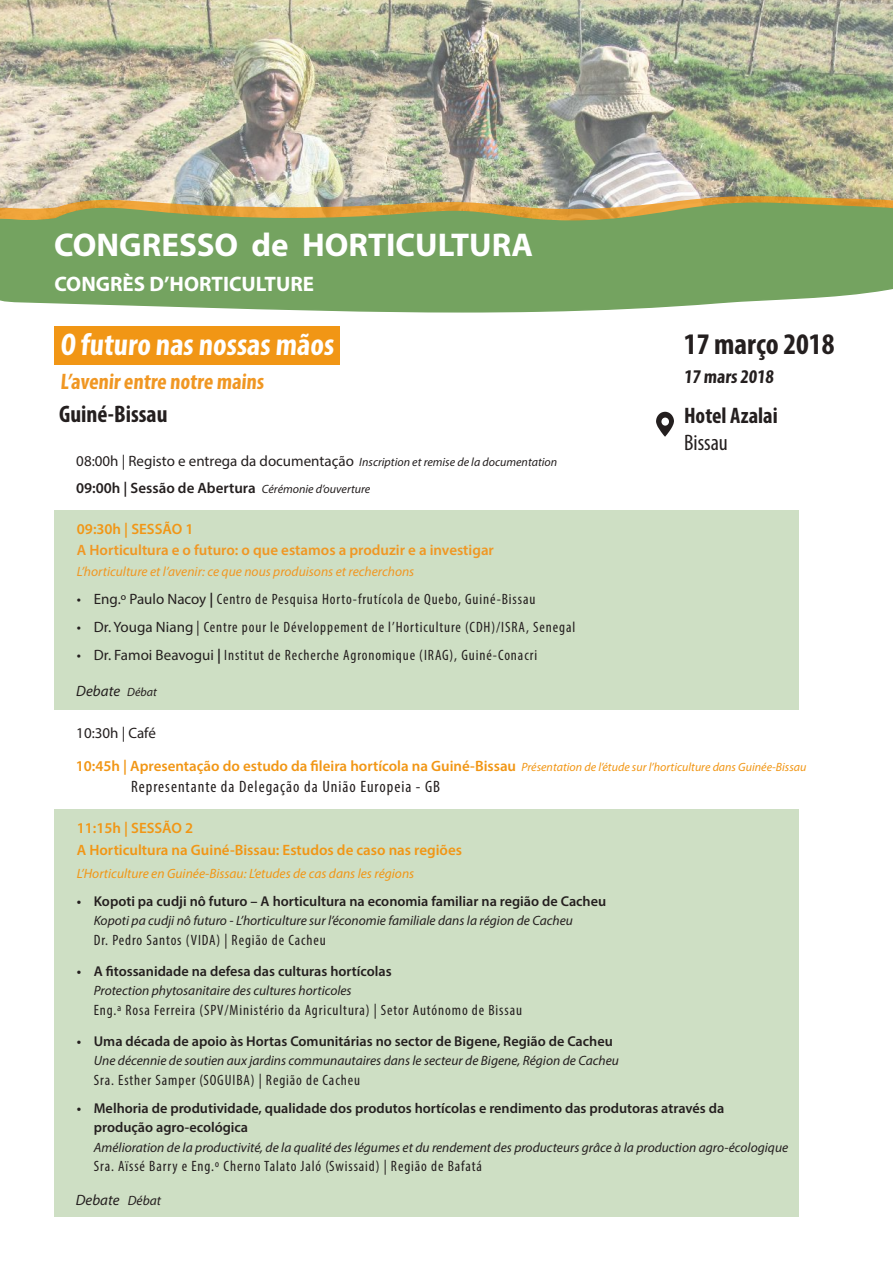
<style>
.page{position:relative;width:893px;height:1263px;background:#fff}
.page>*{position:absolute;margin:0;border:0;box-sizing:border-box;transform-origin:0 0}
.t1{font:700 33px "Myriad Pro";color:#fff}
.t2{font:700 condensed 31.5px "Myriad Pro";color:#fff}
.t3{font:700 condensed 30px "Myriad Pro";color:#241f1f}
.t4{font:700 condensed 24px "Myriad Pro";color:#241f1f}
.t5{font:700 condensed 22.5px "Myriad Pro";color:#f09723}
.t6{font:700 condensed 22.5px "Myriad Pro";color:#241f1f}
.t7{font:condensed 22.5px "Myriad Pro";color:#241f1f}
.t8{font:700 21px "Myriad Pro";color:#fff}
.t9{font:700 condensed 19.5px "Myriad Pro";color:#241f1f}
.t10{font:condensed 16.5px "Myriad Pro";letter-spacing:.06em;color:#241f1f}
.t11{font:condensed 15px "Myriad Pro";letter-spacing:.06em;color:#241f1f}
.t12{font:600 15px/22.5px "Myriad Pro";color:#f19615}
.t13{font:15px "Myriad Pro";color:#241f1f}
.t14{font:600 15px "Myriad Pro";color:#f09723}
.t15{font:600 15px "Myriad Pro";color:#241f1f}
.t16{font:italic 15px "Myriad Pro";color:#241f1f}
.t17{font:600 14.25px/19.5px "Myriad Pro";color:#241f1f}
.t18{font:italic 13.5px "Myriad Pro";color:#241f1f}
.t19{font:italic 13.5px "Myriad Pro";color:#f09723}
.t20{font:italic 13.5px "Myriad Pro";color:#f19615}
.s1{font-style:italic;font-size:12px}
.s2{font-weight:400;font-style:italic;font-size:12px}
.s3{font-stretch:normal}
.s4{font-weight:600;font-stretch:normal}
.s5{font-size:12px}
.s6{font-size:13.5px}
</style>
<div class="page">
<img style="left:0;top:0;width:893px;height:196px">
<div style="left:54px;top:809px;width:744px;height:407px;background:#cedfc4"></div>
<img style="left:0;top:196px;width:893px;height:6px">
<div style="left:54px;top:510px;width:744px;height:200px;background:#cedfc4"></div>
<svg style="left:656px;top:412px;width:18px;height:25px"></svg>
<div style="left:661px;top:418px;width:8px;height:8px;background:#fff;border-radius:50%"></div>
<svg style="left:0;top:202px;width:893px;height:111px;fill:#74a360"></svg>
<div style="left:54px;top:326px;width:286px;height:38px;background:#f19615"></div>
<h1 class="t1" style="left:54px;top:223px;width:480px">CONGRESSO de HORTICULTURA</h1>
<h3 class="t8" style="left:54px;top:270px;width:261px">CONGRÈS D’HORTICULTURE</h3>
<h2 class="t2" style="left:60px;top:325px;width:278px">O futuro nas nossas mãos</h2>
<h3 class="t5" style="left:60px;top:367px;width:208px">L’avenir entre notre mains</h3>
<h3 class="t4" style="left:59px;top:399px;width:110px">Guiné-Bissau</h3>
<p class="t13" style="left:76px;top:452px;width:482px">08:00h | Registo e entrega da documentação <span class="s1">Inscription et remise de la documentation</span></p>
<p class="t15" style="left:76px;top:479px;width:296px">09:00h | Sessão de Abertura <span class="s2">Cérémonie d’ouverture</span></p>
<p class="t12" style="left:77px;top:517px;width:118px">09:30h | SESSÃO 1</p>
<p class="t14" style="left:77px;top:540px;width:419px">A Horticultura e o futuro: o que estamos a produzir e a investigar</p>
<p class="t19" style="left:77px;top:563px;width:339px">L’horticulture et l’avenir: ce que nous produisons et recherchons</p>
<p class="t11" style="left:77px;top:590px;width:460px"><span class="s3">• Eng.º Paulo Nacoy</span> <span class="s4">|</span> Centro de Pesquisa Horto-frutícola de Quebo, Guiné-Bissau</p>
<p class="t11" style="left:77px;top:618px;width:500px"><span class="s3">• Dr. Youga Niang</span> | Centre pour le Développement de l’Horticulture (CDH)/ISRA, Senegal</p>
<p class="t11" style="left:77px;top:646px;width:462px"><span class="s3">• Dr. Famoi Beavogui</span> <span class="s4">|</span> Institut de Recherche Agronomique (IRAG), Guiné-Conacri</p>
<p class="t16" style="left:76px;top:681px;width:82px">Debate <span class="s5">Débat</span></p>
<p class="t13" style="left:76px;top:724px;width:81px">10:30h | Café</p>
<h3 class="t3" style="left:684px;top:325px;width:152px">17 março 2018</h3>
<h3 class="t9" style="left:684px;top:364px;width:93px">17 mars 2018</h3>
<h3 class="t6" style="left:684px;top:402px;width:95px">Hotel Azalai</h3>
<h3 class="t7" style="left:684px;top:429px;width:45px">Bissau</h3>
<p class="t12" style="left:76px;top:755px;width:732px">10:45h | Apresentação do estudo da fileira hortícola na Guiné-Bissau <span class="s2">Présentation de l’étude sur l’horticulture dans Guinée-Bissau</span></p>
<p class="t10" style="left:131px;top:777px;width:310px">Representante da Delegação da União Europeia - GB</p>
<p class="t12" style="left:77px;top:816px;width:387px">11:15h | SESSÃO 2<br>A Horticultura na Guiné-Bissau: Estudos de caso nas regiões</p>
<p class="t20" style="left:77px;top:865px;width:339px">L’Horticulture en Guinée-Bissau: L’etudes de cas dans les régions</p>
<p class="t17" style="left:77px;top:891px;width:531px">• Kopoti pa cudji nô futuro – A horticultura na economia familiar na região de Cacheu</p>
<p class="t18" style="left:94px;top:912px;width:481px">Kopoti pa cudji nô futuro - L’horticulture sur l’économie familiale dans la région de Cacheu</p>
<p class="t11" style="left:94px;top:931px;width:233px">Dr. Pedro Santos (VIDA) | Região de Cacheu</p>
<p class="t17" style="left:77px;top:961px;width:316px">• A fitossanidade na defesa das culturas hortícolas</p>
<p class="t18" style="left:94px;top:982px;width:259px">Protection phytosanitaire des cultures horticoles</p>
<p class="t11" style="left:94px;top:1001px;width:430px">Eng.ª Rosa Ferreira (SPV/Ministério da Agricultura) | Setor Autónomo de Bissau</p>
<p class="t17" style="left:77px;top:1031px;width:538px">• Uma década de apoio às Hortas Comunitárias no sector de Bigene, Região de Cacheu</p>
<p class="t18" style="left:94px;top:1052px;width:527px">Une décennie de soutien aux jardins communautaires dans le secteur de Bigene, Région de Cacheu</p>
<p class="t11" style="left:94px;top:1071px;width:268px">Sra. Esther Samper (SOGUIBA) | Região de Cacheu</p>
<p class="t17" style="left:94px;top:1098px;width:632px;text-indent:-17px">• Melhoria de produtividade, qualidade dos produtos hortícolas e rendimento das produtoras através da produção agro-ecológica</p>
<p class="t18" style="left:94px;top:1139px;width:696px">Amélioration de la productivité, de la qualité des légumes et du rendement des producteurs grâce à la production agro-écologique</p>
<p class="t11" style="left:94px;top:1157px;width:390px">Sra. Aïssé Barry e Eng.º Cherno Talato Jaló (Swissaid) | Região de Bafatá</p>
<p class="t16" style="left:76px;top:1191px;width:87px">Debate <span class="s6">Débat</span></p>
</div>
